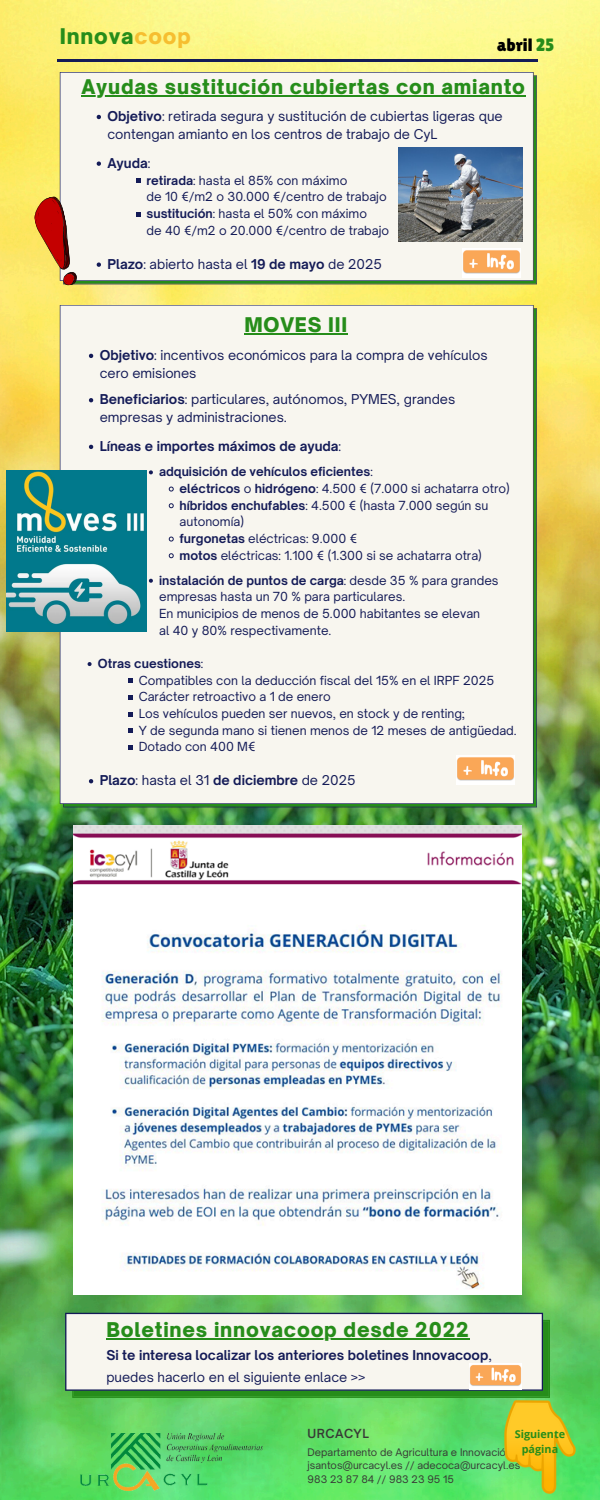
<style>
.page{position:relative;width:600px;height:1500px;background:#fff}
.page>*{position:absolute;margin:0;border:0;box-sizing:border-box;transform-origin:0 0}
.t1{font:900 20.7px "Open Sauce One";letter-spacing:.04em;color:#268d1a}
.t2{font:900 19.5px "Open Sauce One";letter-spacing:.04em;color:#268d1a}
.t3{font:900 19.4px "Open Sauce One";letter-spacing:.04em;color:#268d1a}
.t4{font:17.8px "Lilita One";color:#000}
.t5{font:13px/18px "Open Sauce One";color:#141b57}
.t6{font:700 13px "Open Sauce One";color:#141b57}
.t7{font:12px/16.7px "Open Sauce One";color:#141b57}
.t8{font:700 12px "Open Sauce One";color:#141b57}
.t9{font:600 12px "Open Sauce One";letter-spacing:.04em;color:#383936}
.t10{font:700 10.8px/15.2px "Open Sans";color:#268d1a;text-align:center}
.t11{font:10px "Open Sauce One";color:#383936}
.s1{color:#f6be30}
.s2{color:#268d1a}
.s3{font-weight:700}
.s4{font-weight:400}
</style>
<div class="page">
<img style="left:0;top:0;width:600px;height:1500px">
<hr style="left:57px;top:59px;width:480px;height:2px;background:#141b57">
<img style="left:81px;top:1434px;width:181px;height:57px">
<img style="left:491px;top:1398px;width:98px;height:98px">
<svg style="left:78px;top:75px;width:459px;height:209px;fill:#268d1a"></svg>
<div style="left:60px;top:72px;width:474px;height:209px;background:#f8f6ef"></div>
<svg style="left:30px;top:195px;width:48px;height:92px"></svg>
<svg style="left:97px;top:115px;width:4px;height:4px"></svg>
<svg style="left:97px;top:161px;width:4px;height:5px"></svg>
<svg style="left:136px;top:179px;width:4px;height:4px"></svg>
<svg style="left:136px;top:212px;width:4px;height:4px"></svg>
<svg style="left:97px;top:262px;width:4px;height:5px"></svg>
<img style="left:462px;top:248px;width:58px;height:30px">
<img style="left:398px;top:148px;width:125px;height:94px">
<svg style="left:72px;top:1320px;width:478px;height:78px;fill:#268d1a"></svg>
<svg style="left:65px;top:1313px;width:478px;height:78px;fill:#f8f6ef"></svg>
<img style="left:469px;top:1363px;width:52px;height:27px">
<div style="left:60px;top:305px;width:474px;height:499px;background:#f8f6ef"></div>
<svg style="left:89px;top:354px;width:4px;height:4px"></svg>
<svg style="left:89px;top:398px;width:4px;height:4px"></svg>
<svg style="left:89px;top:445px;width:4px;height:4px"></svg>
<svg style="left:149px;top:470px;width:4px;height:4px"></svg>
<svg style="left:169px;top:487px;width:5px;height:4px"></svg>
<svg style="left:169px;top:503px;width:5px;height:5px"></svg>
<svg style="left:169px;top:537px;width:5px;height:4px"></svg>
<svg style="left:169px;top:553px;width:5px;height:5px"></svg>
<svg style="left:149px;top:579px;width:4px;height:4px"></svg>
<svg style="left:88px;top:662px;width:4px;height:4px"></svg>
<svg style="left:129px;top:679px;width:4px;height:4px"></svg>
<svg style="left:129px;top:695px;width:4px;height:4px"></svg>
<svg style="left:129px;top:712px;width:4px;height:4px"></svg>
<svg style="left:129px;top:729px;width:4px;height:4px"></svg>
<svg style="left:129px;top:745px;width:4px;height:4px"></svg>
<svg style="left:89px;top:779px;width:4px;height:4px"></svg>
<img style="left:457px;top:756px;width:57px;height:29px">
<img style="left:6px;top:471px;width:140px;height:160px">
<img style="left:73px;top:825px;width:449px;height:470px">
<hr style="left:82px;top:95px;width:444px;height:2px;background:#268d1a">
<hr style="left:106px;top:1339px;width:364px;height:1px;background:#268d1a">
<hr style="left:244px;top:333px;width:104px;height:2px;background:#268d1a">
<p class="t1" style="left:60px;top:23px;width:132px">Innova<span class="s1">coop</span></p>
<p class="t4" style="left:497px;top:35px;width:59px">abril <span class="s2">25</span></p>
<p class="t3" style="left:82px;top:74px;width:445px">Ayudas sustitución cubiertas con amianto</p>
<p class="t5" style="left:107px;top:107px;width:397px"><span class="s3">Objetivo</span>: retirada segura y sustitución de cubiertas ligeras que contengan amianto en los centros de trabajo de CyL</p>
<p class="t6" style="left:107px;top:155px;width:45px">Ayuda<span class="s4">:</span></p>
<p class="t7" style="left:147px;top:172px;width:242px"><span class="s3">retirada</span>: hasta el 85% con máximo<br>de 10 €/m2 o 30.000 €/centro de trabajo</p>
<p class="t7" style="left:147px;top:205px;width:244px"><span class="s3">sustitución</span>: hasta el 50% con máximo<br>de 40 €/m2 o 20.000 €/centro de trabajo</p>
<p class="t5" style="left:107px;top:255px;width:276px"><span class="s3">Plazo</span>: abierto hasta el <span class="s3">19 de mayo</span> de 2025</p>
<h5 class="t3" style="left:244px;top:312px;width:104px">MOVES III</h5>
<p class="t5" style="left:100px;top:346px;width:390px"><span class="s3">Objetivo</span>: incentivos económicos para la compra de vehículos cero emisiones</p>
<h1 class="t5" style="left:100px;top:390px;width:357px"><span class="s3">Beneficiarios</span>: particulares, autónomos, PYMES, grandes empresas y administraciones.</h1>
<p class="t6" style="left:100px;top:438px;width:243px">Líneas e importes máximos de ayuda<span class="s4">:</span></p>
<p class="t8" style="left:159px;top:464px;width:215px">adquisición de vehículos eficientes<span class="s4">:</span></p>
<p class="t7" style="left:180px;top:480px;width:332px"><span class="s3">eléctricos</span> o <span class="s3">hidrógeno</span>: 4.500 € (7.000 si achatarra otro)</p>
<p class="t7" style="left:180px;top:497px;width:310px"><span class="s3">híbridos enchufables</span>: 4.500 € (hasta 7.000 según su autonomía)</p>
<p class="t7" style="left:180px;top:530px;width:179px"><span class="s3">furgonetas</span> eléctricas: 9.000 €</p>
<p class="t7" style="left:180px;top:547px;width:304px"><span class="s3">motos</span> eléctricas: 1.100 € (1.300 si se achatarra otra)</p>
<p class="t7" style="left:159px;top:572px;width:341px"><span class="s3">instalación de puntos de carga</span>: desde 35 % para grandes empresas hasta un 70 % para particulares.<br>En municipios de menos de 5.000 habitantes se elevan<br>al 40 y 80% respectivamente.</p>
<p class="t8" style="left:98px;top:656px;width:107px">Otras cuestiones<span class="s4">:</span></p>
<p class="t7" style="left:139px;top:672px;width:357px">Compatibles con la deducción fiscal del 15% en el IRPF 2025</p>
<p class="t7" style="left:139px;top:688px;width:193px">Carácter retroactivo a 1 de enero</p>
<p class="t7" style="left:139px;top:705px;width:328px">Los vehículos pueden ser nuevos, en stock y de renting;</p>
<p class="t7" style="left:139px;top:722px;width:380px">Y de segunda mano si tienen menos de 12 meses de antigüedad.</p>
<p class="t7" style="left:139px;top:738px;width:118px">Dotado con 400 M€</p>
<p class="t6" style="left:100px;top:772px;width:257px">Plazo<span class="s4">: hasta el 31</span> de diciembre <span class="s4">de 2025</span></p>
<p class="t2" style="left:106px;top:1318px;width:364px">Boletines innovacoop desde 2022</p>
<p class="t6" style="left:106px;top:1347px;width:387px">Si te interesa localizar los anteriores boletines Innovacoop<span class="s4">,</span></p>
<h2 class="t5" style="left:106px;top:1368px;width:261px">puedes hacerlo en el siguiente enlace &gt;&gt;</h2>
<p class="t9" style="left:308px;top:1426px;width:63px">URCACYL</p>
<p class="t10" style="left:515px;top:1426px;width:52px">Siguiente página</p>
<h2 class="t11" style="left:308px;top:1446px;width:206px">Departamento de Agricultura e Innovación</h2>
<h3 class="t11" style="left:308px;top:1459px;width:214px">jsantos@urcacyl.es // adecoca@urcacyl.es</h3>
<h2 class="t11" style="left:308px;top:1473px;width:148px">983 23 87 84 // 983 23 95 15</h2>
</div>
